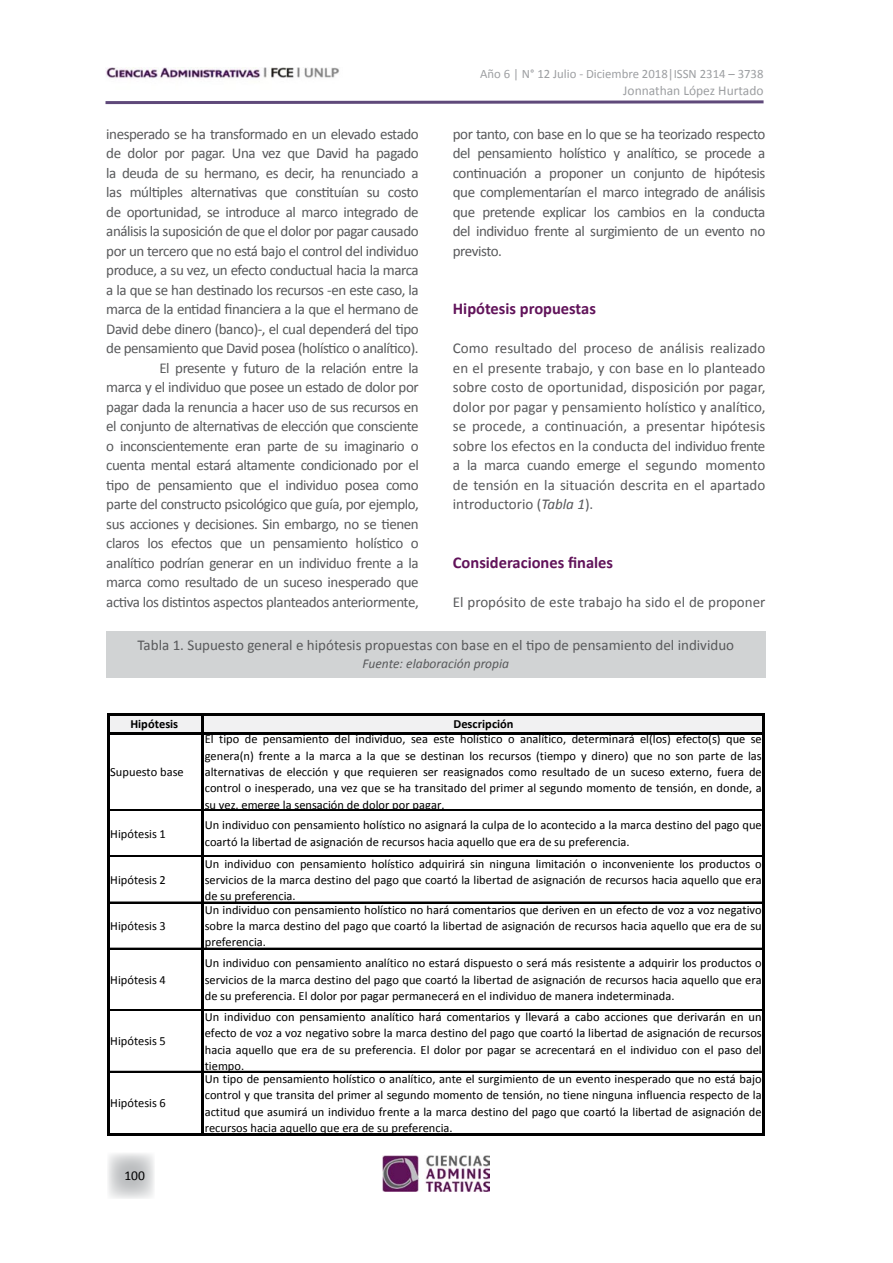
<style>
.page{position:relative;width:893px;height:1263px;background:#fff}
.page>*{position:absolute;margin:0;border:0;box-sizing:border-box;transform-origin:0 0}
.t1{font:700 16.5px "Calibri";color:#61135a}
.t2{font:15px/19.5px "Calibri";letter-spacing:-.03em;color:#58595b;text-align:justify}
.t3{font:15px "Calibri";color:#58595b}
.t4{font:italic 13.5px "Calibri";color:#58595b}
.t5{font:13.5px "Calibri";color:#9d9fa2}
.t6{font:13.5px "Calibri";color:#000}
.t7{font:12.75px "Calibri";color:#9d9fa2}
.t8{font:12.45px/16.4px "Calibri";color:#000;text-align:justify}
.t9{font:700 12.45px "Calibri";color:#000}
.s1{font-style:italic}
</style>
<div class="page">
<svg style="left:108px;top:1153px;width:46px;height:46px;background:#d7d8d9"></svg>
<img style="left:383px;top:1155px;width:107px;height:36px">
<img style="left:106px;top:67px;width:233px;height:12px">
<svg style="left:105px;top:100px;width:659px;height:5px"></svg>
<div style="left:106px;top:631px;width:659px;height:47px;background:#d1d3d4"></div>
<div style="left:109px;top:714px;width:655px;height:19px;background:#f1f1f2"></div>
<hr style="left:109px;top:809px;width:92px;height:1px;background:#000">
<hr style="left:109px;top:810px;width:92px;height:1px;background:#000">
<hr style="left:109px;top:855px;width:92px;height:1px;background:#000">
<hr style="left:109px;top:856px;width:92px;height:1px;background:#000">
<hr style="left:109px;top:902px;width:92px;height:1px;background:#000">
<hr style="left:109px;top:948px;width:92px;height:1px;background:#000">
<hr style="left:109px;top:1009px;width:92px;height:2px;background:#000">
<hr style="left:109px;top:1071px;width:92px;height:1px;background:#000">
<hr style="left:107px;top:713px;width:2px;height:422px;background:#000">
<hr style="left:201px;top:715px;width:3px;height:420px;background:#000">
<hr style="left:762px;top:715px;width:3px;height:420px;background:#000">
<hr style="left:109px;top:713px;width:656px;height:2px;background:#000">
<hr style="left:109px;top:732px;width:656px;height:2px;background:#000">
<hr style="left:204px;top:809px;width:558px;height:1px;background:#000">
<hr style="left:204px;top:810px;width:558px;height:1px;background:#000">
<hr style="left:204px;top:855px;width:558px;height:1px;background:#000">
<hr style="left:204px;top:856px;width:558px;height:1px;background:#000">
<hr style="left:204px;top:902px;width:558px;height:1px;background:#000">
<hr style="left:204px;top:948px;width:558px;height:1px;background:#000">
<hr style="left:204px;top:1009px;width:558px;height:2px;background:#000">
<hr style="left:204px;top:1071px;width:558px;height:1px;background:#000">
<hr style="left:109px;top:1133px;width:656px;height:2px;background:#000">
<p class="t7" style="left:480px;top:65px;width:285px">Año 6 | N° 12 Julio - Diciembre 2018|ISSN 2314 – 3738</p>
<p class="t5" style="left:623px;top:82px;width:142px">Jonnathan López Hurtado</p>
<p class="t2" style="left:106px;top:124px;width:314px;text-align:right">inesperado se ha transformado en un elevado estado de dolor por pagar. Una vez que David ha pagado la deuda de su hermano, es decir, ha renunciado a las múltiples alternativas que constituían su costo de oportunidad, se introduce al marco integrado de análisis la suposición de que el dolor por pagar causado por un tercero que no está bajo el control del individuo produce, a su vez, un efecto conductual hacia la marca a la que se han destinado los recursos -en este caso, la marca de la entidad financiera a la que el hermano de David debe dinero (banco)-, el cual dependerá del tipo de pensamiento que David posea (holístico o analítico).<br>El presente y futuro de la relación entre la<br>marca y el individuo que posee un estado de dolor por pagar dada la renuncia a hacer uso de sus recursos en el conjunto de alternativas de elección que consciente o inconscientemente eran parte de su imaginario o cuenta mental estará altamente condicionado por el tipo de pensamiento que el individuo posea como parte del constructo psicológico que guía, por ejemplo, sus acciones y decisiones. Sin embargo, no se tienen claros los efectos que un pensamiento holístico o analítico podrían generar en un individuo frente a la marca como resultado de un suceso inesperado que activa los distintos aspectos planteados anteriormente,</p>
<p class="t2" style="left:453px;top:124px;width:314px">por tanto, con base en lo que se ha teorizado respecto del pensamiento holístico y analítico, se procede a continuación a proponer un conjunto de hipótesis que complementarían el marco integrado de análisis que pretende explicar los cambios en la conducta del individuo frente al surgimiento de un evento no previsto.</p>
<h1 class="t1" style="left:453px;top:298px;width:145px">Hipótesis propuestas</h1>
<p class="t2" style="left:453px;top:339px;width:314px">Como resultado del proceso de análisis realizado en el presente trabajo, y con base en lo planteado sobre costo de oportunidad, disposición por pagar, dolor por pagar y pensamiento holístico y analítico, se procede, a continuación, a presentar hipótesis sobre los efectos en la conducta del individuo frente a la marca cuando emerge el segundo momento de tensión en la situación descrita en el apartado introductorio (<span class="s1">Tabla 1</span>).</p>
<h1 class="t1" style="left:453px;top:552px;width:162px">Consideraciones finales</h1>
<p class="t3" style="left:453px;top:592px;width:314px">El propósito de este trabajo ha sido el de proponer</p>
<p class="t3" style="left:137px;top:635px;width:598px">Tabla 1. Supuesto general e hipótesis propuestas con base en el tipo de pensamiento del individuo</p>
<p class="t4" style="left:362px;top:654px;width:148px">Fuente: elaboración propia</p>
<p class="t9" style="left:130px;top:716px;width:49px">Hipótesis</p>
<p class="t9" style="left:454px;top:716px;width:62px">Descripción</p>
<p class="t8" style="left:110px;top:764px;width:75px">Supuesto base</p>
<p class="t8" style="left:205px;top:731px;width:558px">El tipo de pensamiento del individuo, sea este holístico o analítico, determinará el(los) efecto(s) que se genera(n) frente a la marca a la que se destinan los recursos (tiempo y dinero) que no son parte de las alternativas de elección y que requieren ser reasignados como resultado de un suceso externo, fuera de control o inesperado, una vez que se ha transitado del primer al segundo momento de tensión, en donde, a su vez, emerge la sensación de dolor por pagar.</p>
<p class="t8" style="left:110px;top:825px;width:57px">Hipótesis 1</p>
<p class="t8" style="left:205px;top:817px;width:558px">Un individuo con pensamiento holístico no asignará la culpa de lo acontecido a la marca destino del pago que coartó la libertad de asignación de recursos hacia aquello que era de su preferencia.</p>
<p class="t8" style="left:110px;top:871px;width:57px">Hipótesis 2</p>
<p class="t8" style="left:205px;top:855px;width:558px">Un individuo con pensamiento holístico adquirirá sin ninguna limitación o inconveniente los productos o servicios de la marca destino del pago que coartó la libertad de asignación de recursos hacia aquello que era de su preferencia.</p>
<p class="t8" style="left:110px;top:917px;width:57px">Hipótesis 3</p>
<p class="t8" style="left:110px;top:971px;width:57px">Hipótesis 4</p>
<p class="t8" style="left:110px;top:1033px;width:57px">Hipótesis 5</p>
<p class="t8" style="left:110px;top:1095px;width:57px">Hipótesis 6</p>
<p class="t6" style="left:124px;top:1166px;width:22px">100</p>
<p class="t8" style="left:205px;top:901px;width:558px">Un individuo con pensamiento holístico no hará comentarios que deriven en un efecto de voz a voz negativo sobre la marca destino del pago que coartó la libertad de asignación de recursos hacia aquello que era de su preferencia.</p>
<p class="t8" style="left:205px;top:955px;width:558px">Un individuo con pensamiento analítico no estará dispuesto o será más resistente a adquirir los productos o servicios de la marca destino del pago que coartó la libertad de asignación de recursos hacia aquello que era de su preferencia. El dolor por pagar permanecerá en el individuo de manera indeterminada.</p>
<p class="t8" style="left:205px;top:1008px;width:558px">Un individuo con pensamiento analítico hará comentarios y llevará a cabo acciones que derivarán en un efecto de voz a voz negativo sobre la marca destino del pago que coartó la libertad de asignación de recursos hacia aquello que era de su preferencia. El dolor por pagar se acrecentará en el individuo con el paso del tiempo.</p>
<p class="t8" style="left:205px;top:1070px;width:558px">Un tipo de pensamiento holístico o analítico, ante el surgimiento de un evento inesperado que no está bajo control y que transita del primer al segundo momento de tensión, no tiene ninguna influencia respecto de la actitud que asumirá un individuo frente a la marca destino del pago que coartó la libertad de asignación de recursos hacia aquello que era de su preferencia.</p>
</div>
